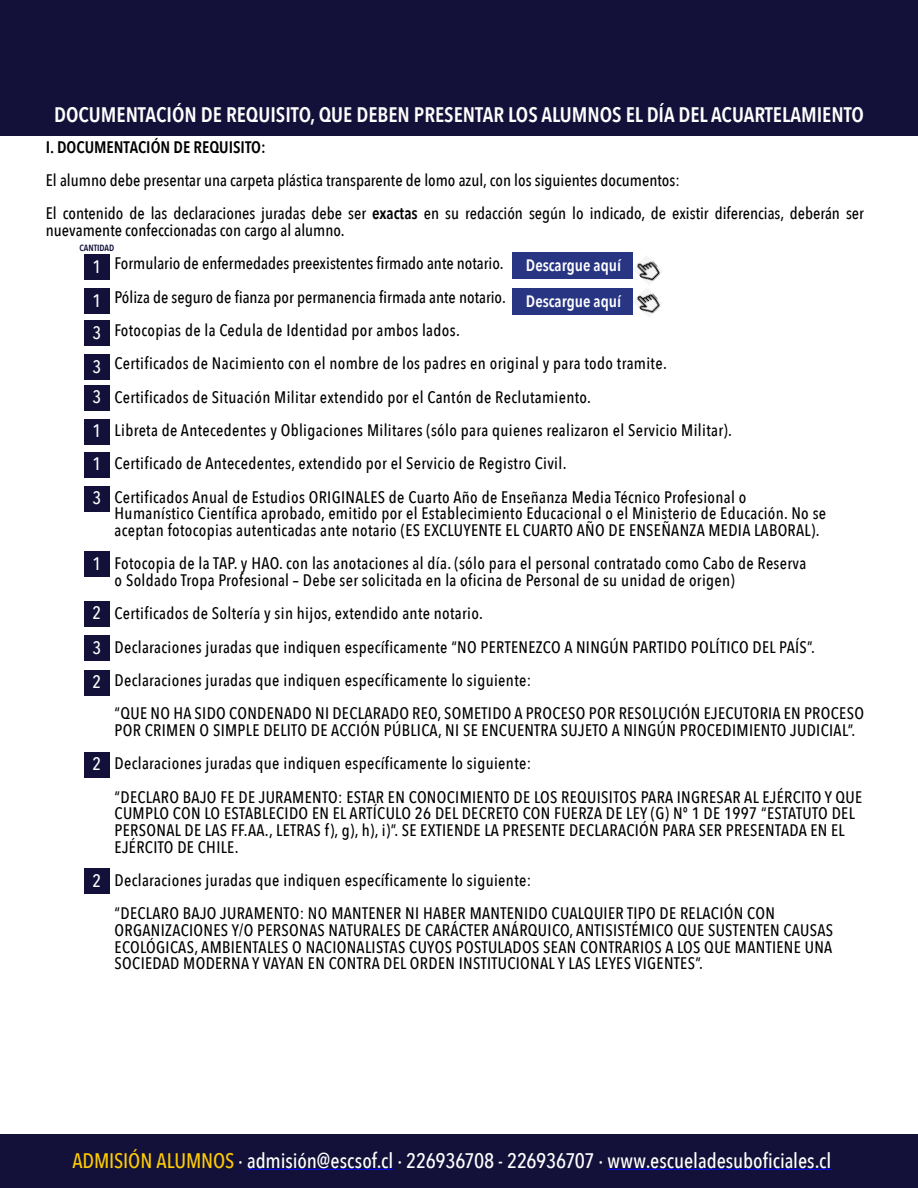
<style>
.page{position:relative;width:918px;height:1188px;background:#fff}
.page>*{position:absolute;margin:0;border:0;box-sizing:border-box;transform-origin:0 0}
.t1{font:500 21px "Avenir Next Condensed";letter-spacing:-.005em;color:#fff}
.t2{font:600 21px "Avenir Next Condensed";color:#fff}
.t3{font:500 18px/34.5px "Avenir Next Condensed";color:#fff;text-align:justify}
.t4{font:500 16.65px/33.3px "Avenir Next Condensed";letter-spacing:.02em;color:#000}
.t5{font:500 16.65px/33.3px "Avenir Next Condensed";color:#000}
.t6{font:600 16.65px "Avenir Next Condensed";color:#000}
.t7{font:600 16.5px/35.8px "Avenir Next Condensed";color:#fff}
.t8{font:600 9px "Avenir Next Condensed";color:#131139}
.s1{font-weight:600}
.s2{color:#fecb04}
</style>
<div class="page">
<div style="left:0;top:0;width:918px;height:135px;background:#131139"></div>
<div style="left:84px;top:321px;width:26px;height:25px;background:#131139"></div>
<div style="left:84px;top:255px;width:26px;height:25px;background:#131139"></div>
<div style="left:84px;top:355px;width:26px;height:25px;background:#131139"></div>
<div style="left:84px;top:289px;width:26px;height:25px;background:#131139"></div>
<div style="left:84px;top:385px;width:26px;height:26px;background:#131139"></div>
<div style="left:84px;top:552px;width:26px;height:25px;background:#131139"></div>
<div style="left:84px;top:452px;width:26px;height:25px;background:#131139"></div>
<div style="left:84px;top:601px;width:26px;height:26px;background:#131139"></div>
<div style="left:84px;top:636px;width:26px;height:25px;background:#131139"></div>
<div style="left:84px;top:670px;width:26px;height:26px;background:#131139"></div>
<div style="left:84px;top:752px;width:26px;height:25px;background:#131139"></div>
<div style="left:84px;top:869px;width:26px;height:25px;background:#131139"></div>
<div style="left:84px;top:419px;width:26px;height:26px;background:#131139"></div>
<div style="left:84px;top:486px;width:26px;height:25px;background:#131139"></div>
<div style="left:0;top:1134px;width:918px;height:54px;background:#131139"></div>
<hr style="left:247px;top:1169px;width:147px;height:1px;background:#00f">
<hr style="left:607px;top:1169px;width:224px;height:1px;background:#00f">
<img style="left:632px;top:255px;width:29px;height:60px">
<div style="left:512px;top:252px;width:120px;height:27px;background:#283583"></div>
<div style="left:512px;top:288px;width:120px;height:27px;background:#283583"></div>
<p class="t2" style="left:54px;top:97px;width:811px">DOCUMENTACIÓN DE REQUISITO, QUE DEBEN PRESENTAR LOS ALUMNOS EL DÍA DEL ACUARTELAMIENTO</p>
<p class="t6" style="left:46px;top:133px;width:221px">I. DOCUMENTACIÓN DE REQUISITO:</p>
<p class="t5" style="left:46px;top:164px;width:820px">El alumno debe presentar una carpeta plástica transparente de lomo azul, con los siguientes documentos:<br>El contenido de las declaraciones juradas debe ser <span class="s1">exactas</span> en su redacción según lo indicado, de existir diferencias, deberán ser</p>
<p class="t4" style="left:115px;top:214px;width:633px;text-indent:-69px">nuevamente confeccionadas con cargo al alumno.<br>Formulario de enfermedades preexistentes firmado ante notario.<br>Póliza de seguro de fianza por permanencia firmada ante notario.<br>Fotocopias de la Cedula de Identidad por ambos lados.<br>Certificados de Nacimiento con el nombre de los padres en original y para todo tramite.<br>Certificados de Situación Militar extendido por el Cantón de Reclutamiento.<br>Libreta de Antecedentes y Obligaciones Militares (sólo para quienes realizaron el Servicio Militar).<br>Certificado de Antecedentes, extendido por el Servicio de Registro Civil.<br>Certificados Anual de Estudios ORIGINALES de Cuarto Año de Enseñanza Media Técnico Profesional o</p>
<p class="t4" style="left:115px;top:505px;width:713px;line-height:16.6px">Humanístico Científica aprobado, emitido por el Establecimiento Educacional o el Ministerio de Educación. No se aceptan fotocopias autenticadas ante notario (ES EXCLUYENTE EL CUARTO AÑO DE ENSEÑANZA MEDIA LABORAL).</p>
<p class="t4" style="left:115px;top:555px;width:693px;line-height:16.6px">Fotocopia de la TAP. y HAO. con las anotaciones al día. (sólo para el personal contratado como Cabo de Reserva o Soldado Tropa Profesional – Debe ser solicitada en la oficina de Personal de su unidad de origen)</p>
<p class="t4" style="left:115px;top:597px;width:751px">Certificados de Soltería y sin hijos, extendido ante notario.<br>Declaraciones juradas que indiquen específicamente “NO PERTENEZCO A NINGÚN PARTIDO POLÍTICO DEL PAÍS”.<br>Declaraciones juradas que indiquen específicamente lo siguiente:<br>“QUE NO HA SIDO CONDENADO NI DECLARADO REO, SOMETIDO A PROCESO POR RESOLUCIÓN EJECUTORIA EN PROCESO</p>
<p class="t4" style="left:115px;top:713px;width:749px">POR CRIMEN O SIMPLE DELITO DE ACCIÓN PÚBLICA, NI SE ENCUENTRA SUJETO A NINGÚN PROCEDIMIENTO JUDICIAL”.<br>Declaraciones juradas que indiquen específicamente lo siguiente:<br>“DECLARO BAJO FE DE JURAMENTO: ESTAR EN CONOCIMIENTO DE LOS REQUISITOS PARA INGRESAR AL EJÉRCITO Y QUE</p>
<p class="t4" style="left:115px;top:805px;width:742px;line-height:16.6px">CUMPLO CON LO ESTABLECIDO EN EL ARTÍCULO 26 DEL DECRETO CON FUERZA DE LEY (G) Nº 1 DE 1997 “ESTATUTO DEL<br>PERSONAL DE LAS FF.AA., LETRAS f), g), h), i)”. SE EXTIENDE LA PRESENTE DECLARACIÓN PARA SER PRESENTADA EN EL<br>EJÉRCITO DE CHILE.</p>
<p class="t4" style="left:115px;top:863px;width:662px">Declaraciones juradas que indiquen específicamente lo siguiente:<br>“DECLARO BAJO JURAMENTO: NO MANTENER NI HABER MANTENIDO CUALQUIER TIPO DE RELACIÓN CON</p>
<p class="t4" style="left:115px;top:922px;width:720px;line-height:16.6px;text-align:justify">ORGANIZACIONES Y/O PERSONAS NATURALES DE CARÁCTER ANÁRQUICO, ANTISISTÉMICO QUE SUSTENTEN CAUSAS ECOLÓGICAS, AMBIENTALES O NACIONALISTAS CUYOS POSTULADOS SEAN CONTRARIOS A LOS QUE MANTIENE UNA SOCIEDAD MODERNA Y VAYAN EN CONTRA DEL ORDEN INSTITUCIONAL Y LAS LEYES VIGENTES”.</p>
<p class="t8" style="left:80px;top:240px;width:36px">CANTIDAD</p>
<p class="t7" style="left:526px;top:247px;width:97px">Descargue aquí<br>Descargue aquí</p>
<p class="t3" style="left:93px;top:249px;width:10px">1</p>
<p class="t3" style="left:93px;top:283px;width:10px">1</p>
<p class="t3" style="left:93px;top:315px;width:10px">3</p>
<p class="t3" style="left:93px;top:349px;width:10px">3</p>
<p class="t3" style="left:93px;top:380px;width:10px">3</p>
<p class="t3" style="left:93px;top:414px;width:10px">1</p>
<p class="t3" style="left:93px;top:446px;width:10px">1</p>
<p class="t3" style="left:93px;top:480px;width:10px">3</p>
<p class="t3" style="left:93px;top:546px;width:10px">1</p>
<p class="t3" style="left:93px;top:596px;width:10px">2<br>3<br>2</p>
<p class="t3" style="left:93px;top:746px;width:10px">2</p>
<p class="t3" style="left:93px;top:863px;width:10px">2</p>
<p class="t1" style="left:72px;top:1148px;width:761px"><span class="s2">ADMISIÓN ALUMNOS</span> · admisión@escsof.cl · 226936708 - 226936707 · www.escueladesuboficiales.cl</p>
</div>
